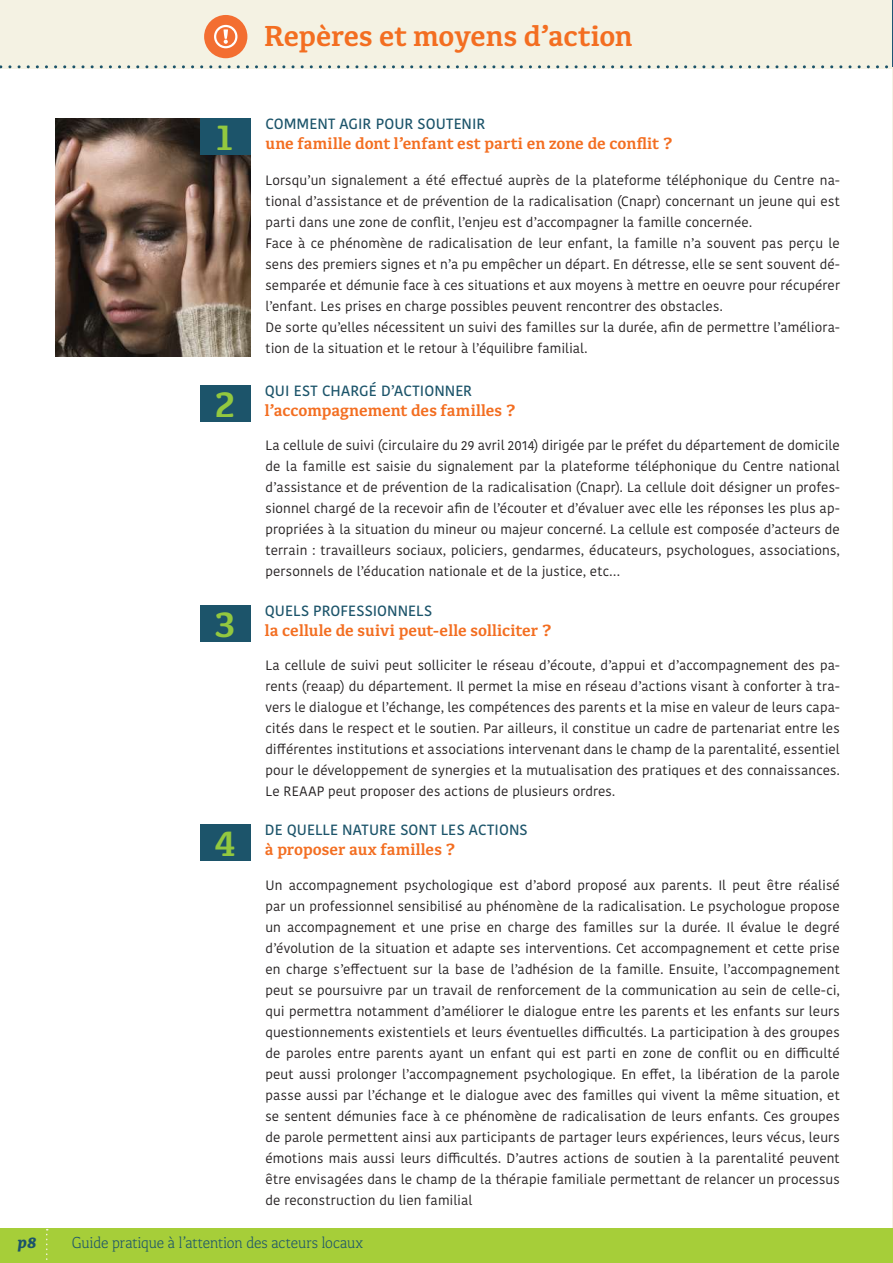
<style>
.page{position:relative;width:893px;height:1263px;background:#fff}
.page>*{position:absolute;margin:0;border:0;box-sizing:border-box;transform-origin:0 0}
.t1{font:700 38.85px "Kefa II Pro";color:#93c83f}
.t2{font:700 30px "Kefa II Pro";letter-spacing:-.005em;color:#f36e21}
.t3{font:700 16.95px "Kefa II Pro";color:#f36e21}
.t4{font:300 16.5px "Kefa II Pro";letter-spacing:-.005em;color:#1c546a}
.t5{font:italic 900 16.5px "Kefa II Pro";color:#1c546a}
.t6{font:500 14.85px "Kohinoor Bangla";letter-spacing:.005em;color:#1c546a}
.t7{font:13.5px/21px "Kohinoor Bangla";letter-spacing:.01em;color:#231f20;text-align:justify}
</style>
<div class="page">
<img style="left:55px;top:118px;width:196px;height:238px">
<div style="left:0;top:0;width:893px;height:68px;background:#f4f2e3"></div>
<hr style="left:892px;top:0;width:1px;height:1229px;background:#f4f2e3">
<hr style="left:892px;top:0;width:1px;height:67px;background:#1f5573">
<div style="left:0;top:1229px;width:893px;height:34px;background:#a6ce39"></div>
<svg style="left:46px;top:1229px;width:2px;height:31px"></svg>
<svg style="left:0;top:65px;width:888px;height:3px"></svg>
<div style="left:200px;top:118px;width:51px;height:36px;background:#1c546a"></div>
<div style="left:200px;top:385px;width:51px;height:37px;background:#1c546a"></div>
<div style="left:200px;top:605px;width:51px;height:37px;background:#1c546a"></div>
<div style="left:200px;top:824px;width:51px;height:37px;background:#1c546a"></div>
<div style="left:204px;top:15px;width:43px;height:43px;background:#f36e31;border-radius:50%"></div>
<svg style="left:214px;top:25px;width:23px;height:23px"></svg>
<h2 class="t2" style="left:264px;top:19px;width:370px">Repères et moyens d’action</h2>
<p class="t6" style="left:265px;top:111px;width:221px">COMMENT AGIR POUR SOUTENIR</p>
<h1 class="t1" style="left:217px;top:114px;width:17px">1</h1>
<p class="t3" style="left:265px;top:133px;width:409px">une famille dont l’enfant est parti en zone de conflit ?</p>
<h1 class="t1" style="left:215px;top:381px;width:21px">2</h1>
<h1 class="t1" style="left:215px;top:601px;width:21px">3</h1>
<h1 class="t1" style="left:214px;top:820px;width:23px">4</h1>
<p class="t7" style="left:265px;top:169px;width:576px;text-align:left">Lorsqu’un signalement a été effectué auprès de la plateforme téléphonique du Centre na&shy;tional d’assistance et de prévention de la radicalisation (Cnapr) concernant un jeune qui est parti dans une zone de conflit, l’enjeu est d’accompagner la famille concernée.<br>Face à ce phénomène de radicalisation de leur enfant, la famille n’a souvent pas perçu le sens des premiers signes et n’a pu empêcher un départ. En détresse, elle se sent souvent dé&shy;semparée et démunie face à ces situations et aux moyens à mettre en oeuvre pour récupérer l’enfant. Les prises en charge possibles peuvent rencontrer des obstacles.<br>De sorte qu’elles nécessitent un suivi des familles sur la durée, afin de permettre l’améliora&shy;tion de la situation et le retour à l’équilibre familial.</p>
<p class="t6" style="left:265px;top:379px;width:209px">QUI EST CHARGÉ D’ACTIONNER</p>
<p class="t3" style="left:265px;top:401px;width:253px">l’accompagnement des familles ?</p>
<p class="t7" style="left:265px;top:434px;width:576px">La cellule de suivi (circulaire du 29 avril 2014) dirigée par le préfet du département de domicile de la famille est saisie du signalement par la plateforme téléphonique du Centre national d’assistance et de prévention de la radicalisation (Cnapr). La cellule doit désigner un profes&shy;sionnel chargé de la recevoir afin de l’écouter et d’évaluer avec elle les réponses les plus ap&shy;propriées à la situation du mineur ou majeur concerné. La cellule est composée d’acteurs de terrain : travailleurs sociaux, policiers, gendarmes, éducateurs, psychologues, associations, personnels de l’éducation nationale et de la justice, etc…</p>
<p class="t6" style="left:265px;top:599px;width:169px">QUELS PROFESSIONNELS</p>
<p class="t3" style="left:265px;top:621px;width:289px">la cellule de suivi peut-elle solliciter ?</p>
<p class="t7" style="left:265px;top:655px;width:576px">La cellule de suivi peut solliciter le réseau d’écoute, d’appui et d’accompagnement des pa&shy;rents (reaap) du département. Il permet la mise en réseau d’actions visant à conforter à tra&shy;vers le dialogue et l’échange, les compétences des parents et la mise en valeur de leurs capa&shy;cités dans le respect et le soutien. Par ailleurs, il constitue un cadre de partenariat entre les différentes institutions et associations intervenant dans le champ de la parentalité, essentiel pour le développement de synergies et la mutualisation des pratiques et des connaissances.<br>Le REAAP peut proposer des actions de plusieurs ordres.</p>
<p class="t6" style="left:265px;top:818px;width:264px">DE QUELLE NATURE SONT LES ACTIONS</p>
<p class="t3" style="left:265px;top:839px;width:192px">à proposer aux familles ?</p>
<p class="t7" style="left:265px;top:874px;width:576px">Un accompagnement psychologique est d’abord proposé aux parents. Il peut être réalisé par un professionnel sensibilisé au phénomène de la radicalisation. Le psychologue propose un accompagnement et une prise en charge des familles sur la durée. Il évalue le degré d’évolution de la situation et adapte ses interventions. Cet accompagnement et cette prise en charge s’effectuent sur la base de l’adhésion de la famille. Ensuite, l’accompagnement peut se poursuivre par un travail de renforcement de la communication au sein de celle-ci, qui permettra notamment d’améliorer le dialogue entre les parents et les enfants sur leurs questionnements existentiels et leurs éventuelles difficultés. La participation à des groupes de paroles entre parents ayant un enfant qui est parti en zone de conflit ou en difficulté peut aussi prolonger l’accompagnement psychologique. En effet, la libération de la parole passe aussi par l’échange et le dialogue avec des familles qui vivent la même situation, et se sentent démunies face à ce phénomène de radicalisation de leurs enfants. Ces groupes de parole permettent ainsi aux participants de partager leurs expériences, leurs vécus, leurs émotions mais aussi leurs difficultés. D’autres actions de soutien à la parentalité peuvent être envisagées dans le champ de la thérapie familiale permettant de relancer un processus de reconstruction du lien familial</p>
<p class="t5" style="left:18px;top:1233px;width:21px">p8</p>
<p class="t4" style="left:72px;top:1233px;width:293px">Guide pratique à l’attention des acteurs locaux</p>
</div>
